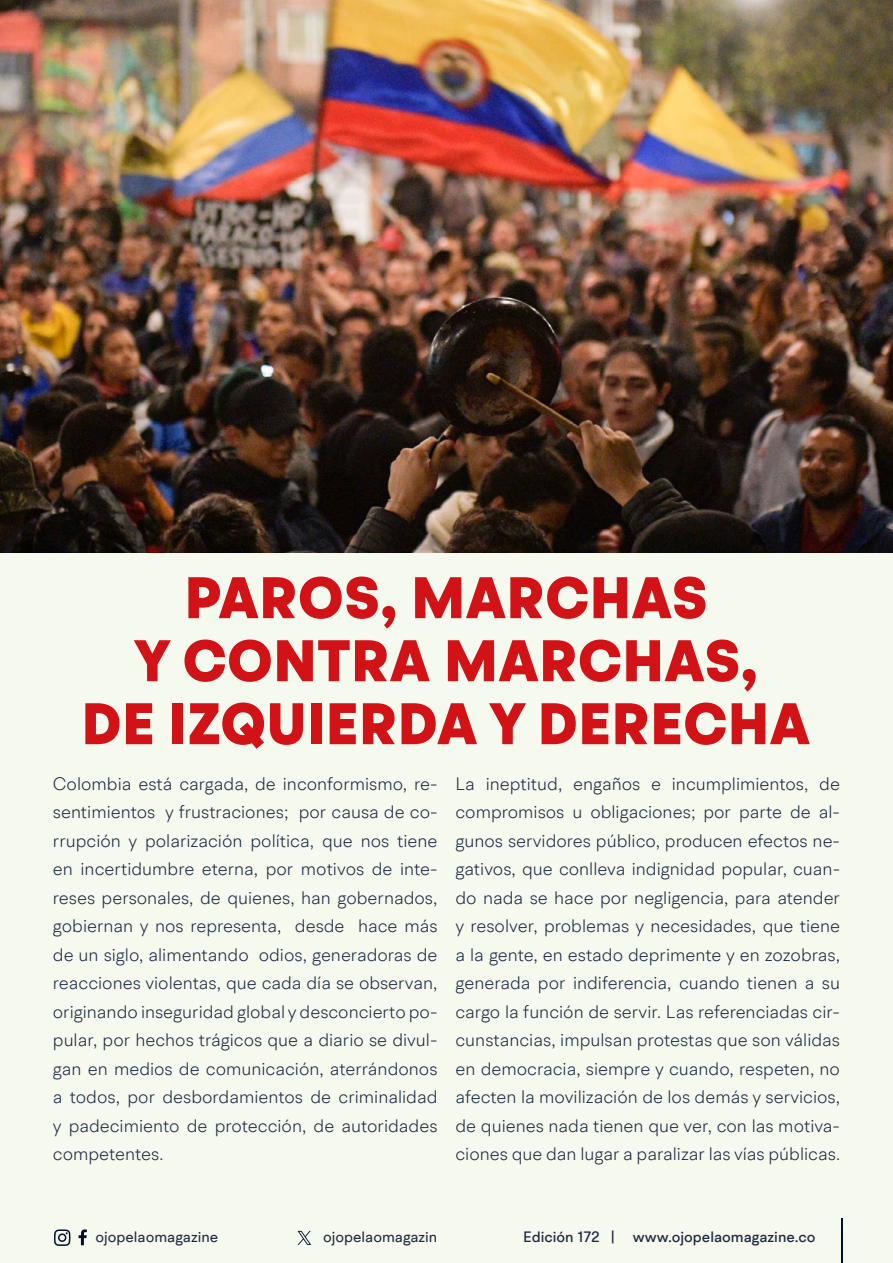
<style>
.page{position:relative;width:893px;height:1263px;background:#f6f9ee}
.page>*{position:absolute;margin:0;border:0;box-sizing:border-box;transform-origin:0 0}
.t1{font:900 58.5px/63px "BR Hendrix";letter-spacing:.01em;color:#d11217;text-align:center}
.t2{font:300 18px/28.5px "BR Hendrix";color:#1b2943;text-align:justify}
.t3{font:500 15px "BR Hendrix";color:#1b2943}
.t4{font:15px "BR Hendrix";color:#1b2943}
</style>
<div class="page">
<svg style="left:79px;top:1229px;width:8px;height:16px"></svg>
<svg style="left:54px;top:1229px;width:17px;height:17px"></svg>
<hr style="left:841px;top:1219px;width:1px;height:44px;background:#000f2b">
<svg style="left:298px;top:1231px;width:13px;height:14px"></svg>
<img style="left:0;top:0;width:893px;height:553px">
<h1 class="t1" style="left:82px;top:568px;width:730px">PAROS, MARCHAS<br>Y CONTRA MARCHAS,<br>DE IZQUIERDA Y DERECHA</h1>
<p class="t2" style="left:53px;top:769px;width:386px">Colombia está cargada, de inconformismo, re&shy;sentimientos y frustraciones; por causa de co&shy;rrupción y polarización política, que nos tiene en incertidumbre eterna, por motivos de inte&shy;reses personales, de quienes, han gobernados, gobiernan y nos representa, desde hace más de un siglo, alimentando odios, generadoras de reacciones violentas, que cada día se observan, originando inseguridad global y desconcierto po&shy;pular, por hechos trágicos que a diario se divul&shy;gan en medios de comunicación, aterrándonos a todos, por desbordamientos de criminalidad y padecimiento de protección, de autoridades competentes.</p>
<p class="t2" style="left:455px;top:769px;width:386px">La ineptitud, engaños e incumplimientos, de compromisos u obligaciones; por parte de al&shy;gunos servidores público, producen efectos ne&shy;gativos, que conlleva indignidad popular, cuan&shy;do nada se hace por negligencia, para atender y resolver, problemas y necesidades, que tiene a la gente, en estado deprimente y en zozobras, generada por indiferencia, cuando tienen a su cargo la función de servir. Las referenciadas cir&shy;cunstancias, impulsan protestas que son válidas en democracia, siempre y cuando, respeten, no afecten la movilización de los demás y servicios, de quienes nada tienen que ver, con las motiva&shy;ciones que dan lugar a paralizar las vías públicas.</p>
<p class="t4" style="left:96px;top:1227px;width:124px">ojopelaomagazine</p>
<p class="t4" style="left:323px;top:1227px;width:116px">ojopelaomagazin</p>
<p class="t3" style="left:523px;top:1227px;width:294px">Edición 172 | www.ojopelaomagazine.co</p>
</div>
